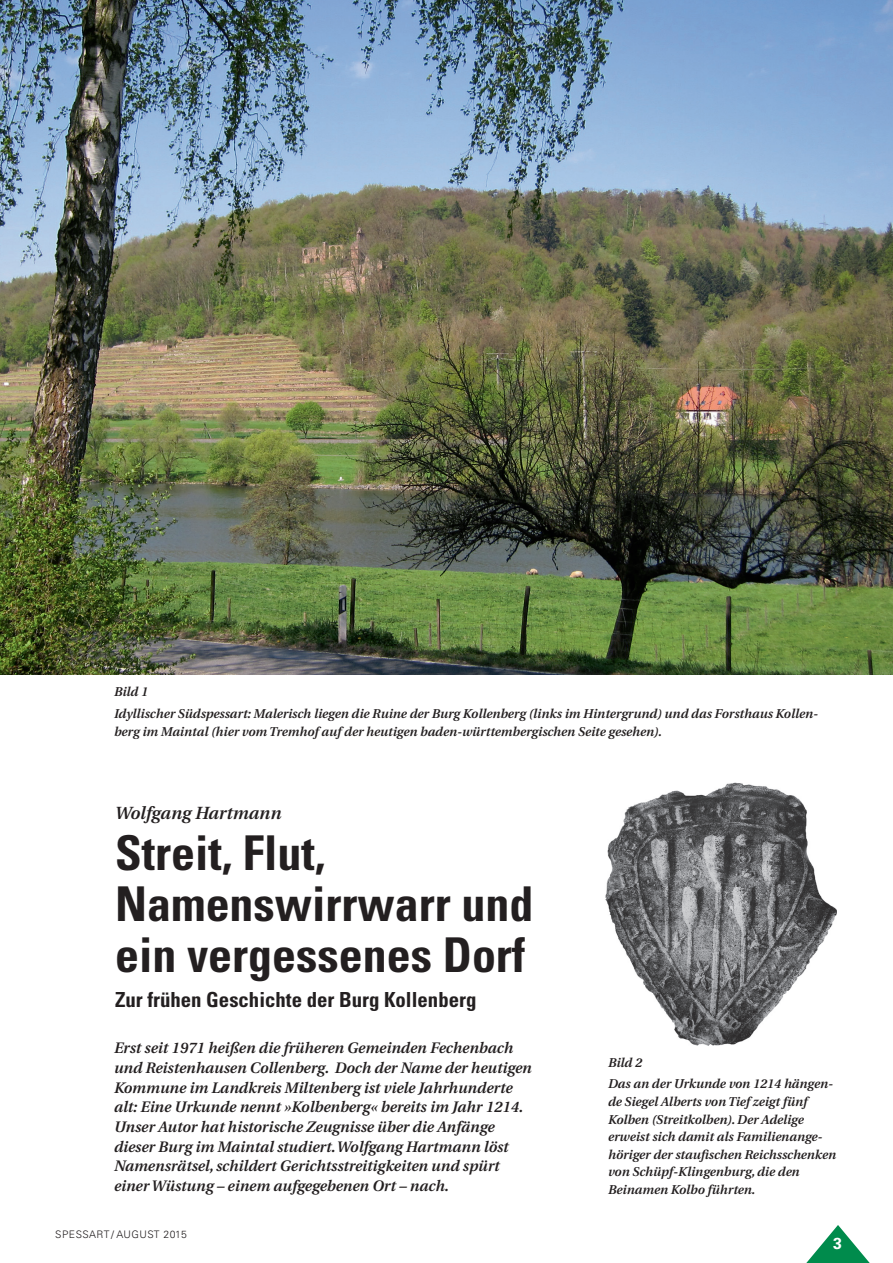
<style>
.page{position:relative;width:893px;height:1263px;background:#fff}
.page>*{position:absolute;margin:0;border:0;box-sizing:border-box;transform-origin:0 0}
.t1{font:700 condensed 48px/51.2px "Univers LT";color:#231f20}
.t2{font:700 condensed 20.85px "Univers LT";color:#231f20}
.t3{font:italic 600 17.55px "Utopia";color:#231f20}
.t4{font:700 16.05px "Univers LT";color:#fff}
.t5{font:italic 600 15.15px/19.6px "Utopia";color:#231f20}
.t6{font:italic 600 12.75px/17.5px "Utopia";color:#231f20}
.t7{font:300 10.35px "Univers LT";letter-spacing:.045em;color:#231f20}
</style>
<div class="page">
<svg style="left:806px;top:1225px;width:64px;height:38px"></svg>
<img style="left:0;top:0;width:893px;height:674px">
<img style="left:605px;top:782px;width:232px;height:264px">
<p class="t6" style="left:114px;top:681px;width:706px;line-height:21.9px">Bild 1<br>Idyllischer Südspessart: Malerisch liegen die Ruine der Burg Kollenberg (links im Hintergrund) und das Forsthaus Kollen-</p>
<p class="t6" style="left:114px;top:723px;width:550px">berg im Maintal (hier vom Tremhof auf der heutigen baden-württembergischen Seite gesehen).</p>
<h3 class="t3" style="left:115px;top:803px;width:168px">Wolfgang Hartmann</h3>
<h1 class="t1" style="left:115px;top:827px;width:420px">Streit, Flut,<br>Namenswirrwarr und ein vergessenes Dorf</h1>
<h2 class="t2" style="left:115px;top:987px;width:363px">Zur frühen Geschichte der Burg Kollenberg</h2>
<p class="t5" style="left:114px;top:1039px;width:419px">Erst seit 1971 heißen die früheren Gemeinden Fechenbach und Reistenhausen Collenberg. Doch der Name der heutigen Kommune im Landkreis Miltenberg ist viele Jahrhunderte alt: Eine Urkunde nennt »Kolbenberg« bereits im Jahr 1214.<br>Unser Autor hat historische Zeugnisse über die Anfänge dieser Burg im Maintal studiert. Wolfgang Hartmann löst Namensrätsel, schildert Gerichtsstreitigkeiten und spürt einer Wüstung – einem aufgegebenen Ort – nach.</p>
<p class="t7" style="left:55px;top:1228px;width:133px">SPESSART / AUGUST 2015</p>
<p class="t6" style="left:608px;top:1051px;width:227px;line-height:21.9px">Bild 2<br>Das an der Urkunde von 1214 hängen-</p>
<p class="t6" style="left:608px;top:1093px;width:230px">de Siegel Alberts von Tief zeigt fünf Kolben (Streitkolben). Der Adelige erweist sich damit als Familienange&shy;höriger der staufischen Reichsschenken von Schüpf-Klingenburg, die den Beinamen Kolbo führten.</p>
<p class="t4" style="left:833px;top:1234px;width:10px">3</p>
</div>
